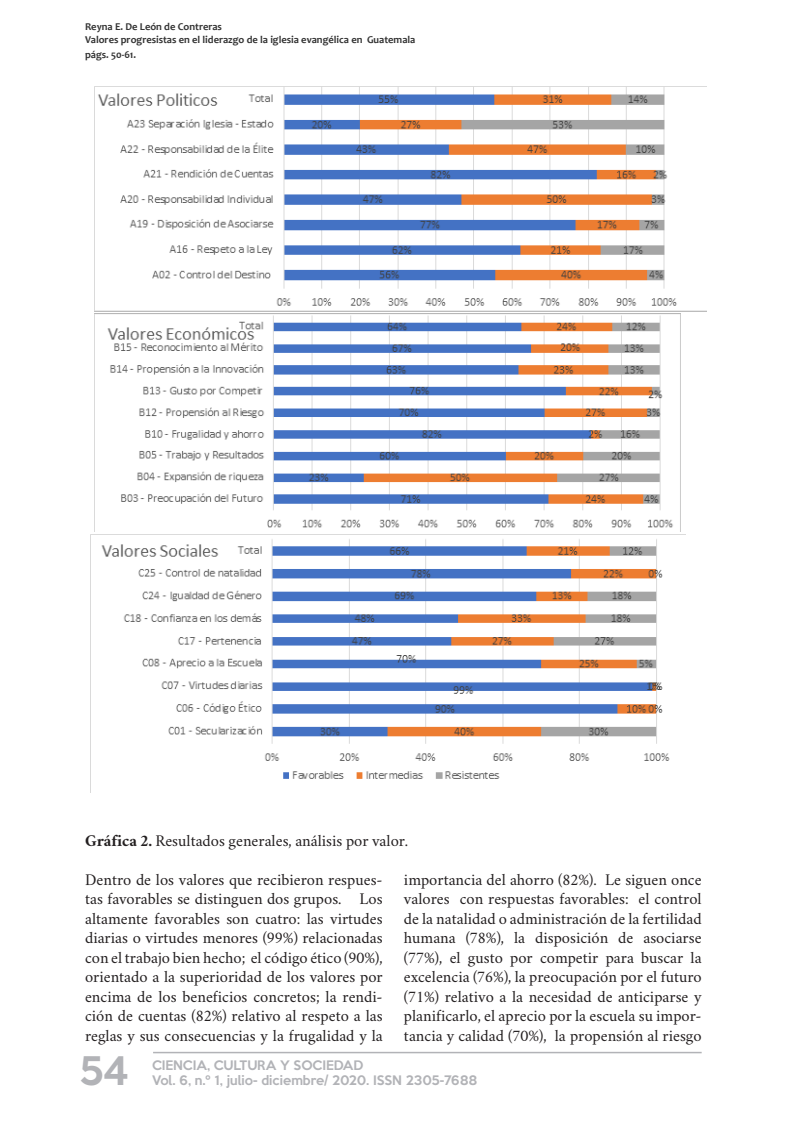
<style>
.page{position:relative;width:808px;height:1127px;background:#fff}
.page>*{position:absolute;margin:0;border:0;box-sizing:border-box;transform-origin:0 0}
.t1{font:500 36px "Keep Calm";color:#b2b3b7}
.PARRAFO_GENERAL1{font:16.5px/19.5px "Crimson";color:#231f20;text-align:justify}
.t2{font:500 12px/14.4px "Keep Calm";color:#b2b3b7}
.t3{font:700 10.5px/13.5px "Candara";color:#333}
.s1{font-weight:700}
</style>
<div class="page">
<hr style="left:153px;top:1052px;width:549px;height:1px;background:#b2b3b7">
<img style="left:95px;top:86px;width:611px;height:445px">
<img style="left:90px;top:535px;width:580px;height:257px">
<p class="t3" style="left:85px;top:19px;width:332px">Reyna E. De León de Contreras<br>Valores progresistas en el liderazgo de la iglesia evangélica en Guatemala</p>
<p class="t3" style="left:85px;top:48px;width:53px">págs. 50-61.</p>
<p class="PARRAFO_GENERAL1" style="left:85px;top:828px;width:325px"><span class="s1">Gráfica 2.</span> Resultados generales, análisis por valor.</p>
<p class="PARRAFO_GENERAL1" style="left:85px;top:867px;width:299px">Dentro de los valores que recibieron respues&shy;tas favorables se distinguen dos grupos. Los altamente favorables son cuatro: las virtudes diarias o virtudes menores (99%) relacionadas con el trabajo bien hecho; el código ético (90%), orientado a la superioridad de los valores por encima de los beneficios concretos; la rendi&shy;ción de cuentas (82%) relativo al respeto a las reglas y sus consecuencias y la frugalidad y la</p>
<p class="PARRAFO_GENERAL1" style="left:404px;top:867px;width:299px">importancia del ahorro (82%). Le siguen once valores con respuestas favorables: el control de la natalidad o administración de la fertilidad humana (78%), la disposición de asociarse (77%), el gusto por competir para buscar la excelencia (76%), la preocupación por el futuro (71%) relativo a la necesidad de anticiparse y planificarlo, el aprecio por la escuela su impor&shy;tancia y calidad (70%), la propensión al riesgo</p>
<h1 class="t1" style="left:79px;top:1039px;width:52px">54</h1>
<p class="t2" style="left:152px;top:1057px;width:327px">CIENCIA, CULTURA Y SOCIEDAD<br>Vol. 6, n.º 1, julio- diciembre/ 2020. ISSN 2305-7688</p>
</div>
